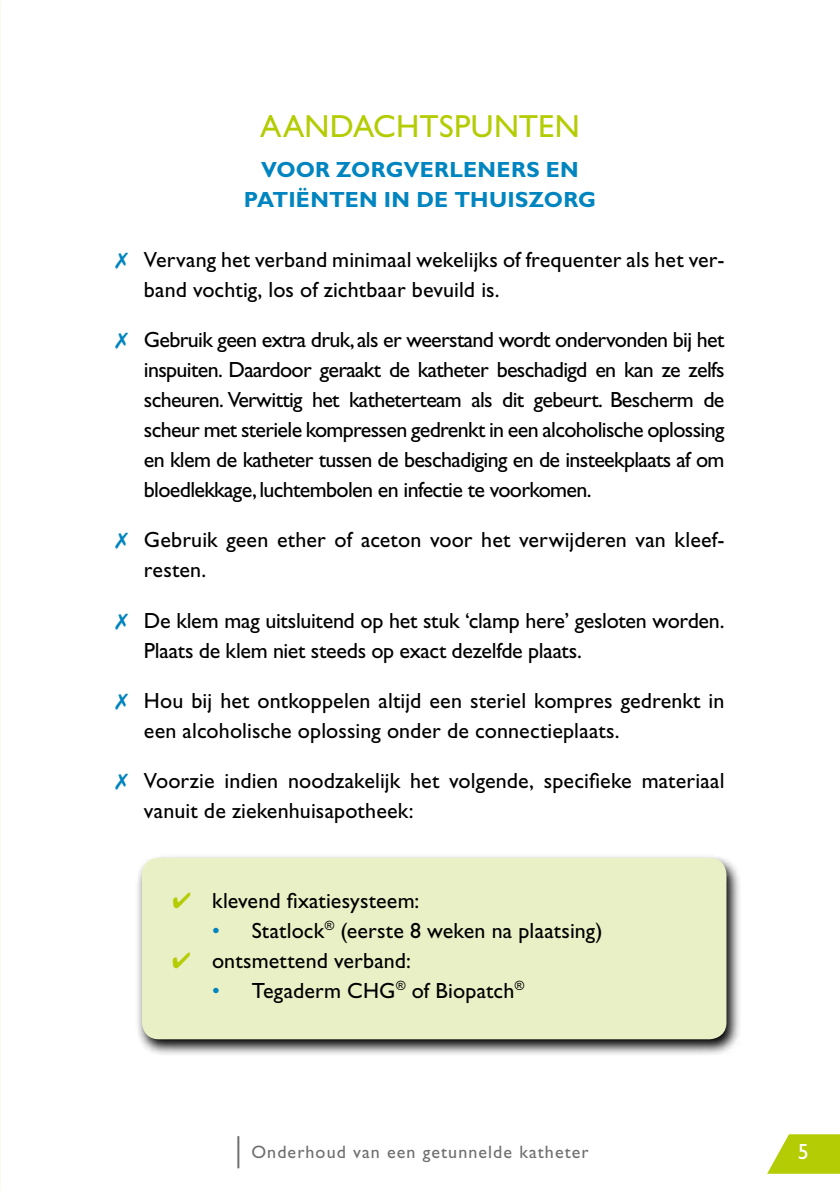
<style>
.page{position:relative;width:840px;height:1191px;background:#fff}
.page>*{position:absolute;margin:0;border:0;box-sizing:border-box;transform-origin:0 0}
.t1{font:32px "Gill Sans Std";letter-spacing:.01em;color:#b4cc04}
.t2{font:22px/30px "Gill Sans Std";letter-spacing:.005em;color:#000}
.t3{font:22px/30px "Gill Sans Std";letter-spacing:-.015em;color:#000}
.t4{font:700 22px/30px "Gill Sans Std";letter-spacing:.015em;color:#0085c0;text-align:center}
.t5{font:22px "Gill Sans Std";color:#fff}
.t6{font:18px "Gill Sans Std";letter-spacing:.06em;color:#706f6f}
.s1{color:#0085c0}
.s2{color:#b4cc04}
</style>
<div class="page">
<svg style="left:767px;top:1134px;width:72px;height:39px"></svg>
<hr style="left:237px;top:1136px;width:2px;height:32px;background:#706f6f">
<svg style="left:137px;top:856px;width:603px;height:199px"></svg>
<div style="left:142px;top:857px;width:584px;height:182px;background:#eaf0c6;border-radius:17px"></div>
<h1 class="t1" style="left:260px;top:108px;width:321px">AANDACHTSPUNTEN</h1>
<p class="t4" style="left:244px;top:155px;width:353px">VOOR ZORGVERLENERS EN<br>PATIËNTEN IN DE THUISZORG</p>
<p class="t2" style="left:144px;top:245px;width:581px;text-indent:-28px"><span class="s1">✗</span> Vervang het verband minimaal wekelijks of frequenter als het ver&shy;band vochtig, los of zichtbaar bevuild is.</p>
<p class="t2" style="left:144px;top:325px;width:581px;text-align:justify;text-indent:-28px"><span class="s1">✗</span> Gebruik geen extra druk, als er weerstand wordt ondervonden bij het inspuiten. Daardoor geraakt de katheter beschadigd en kan ze zelfs scheuren. Verwittig het katheterteam als dit gebeurt. Bescherm de scheur met steriele kompressen gedrenkt in een alcoholische oplossing en klem de katheter tussen de beschadiging en de insteekplaats af om bloedlekkage, luchtembolen en infectie te voorkomen.</p>
<p class="t2" style="left:144px;top:525px;width:581px;text-indent:-28px"><span class="s1">✗</span> Gebruik geen ether of aceton voor het verwijderen van kleef&shy;resten.</p>
<p class="t3" style="left:144px;top:605px;width:581px;text-indent:-28px"><span class="s1">✗</span> De klem mag uitsluitend op het stuk ‘clamp here’ gesloten worden.<br>Plaats de klem niet steeds op exact dezelfde plaats.</p>
<p class="t2" style="left:144px;top:685px;width:581px;text-indent:-28px"><span class="s1">✗</span> Hou bij het ontkoppelen altijd een steriel kompres gedrenkt in een alcoholische oplossing onder de connectieplaats.</p>
<p class="t2" style="left:144px;top:765px;width:581px;text-indent:-28px"><span class="s1">✗</span> Voorzie indien noodzakelijk het volgende, specifieke materiaal vanuit de ziekenhuisapotheek:</p>
<p class="t2" style="left:172px;top:885px;width:248px"><span class="s2">✔</span> klevend fixatiesysteem:</p>
<p class="t2" style="left:212px;top:915px;width:392px"><span class="s1">•</span> Statlock<sup>®</sup> (eerste 8 weken na plaatsing)</p>
<p class="t2" style="left:172px;top:945px;width:240px"><span class="s2">✔</span> ontsmettend verband:</p>
<p class="t2" style="left:212px;top:975px;width:313px"><span class="s1">•</span> Tegaderm CHG<sup>®</sup> of Biopatch<sup>®</sup></p>
<p class="t6" style="left:251px;top:1141px;width:338px">Onderhoud van een getunnelde katheter</p>
<p class="t5" style="left:797px;top:1138px;width:12px">5</p>
</div>
